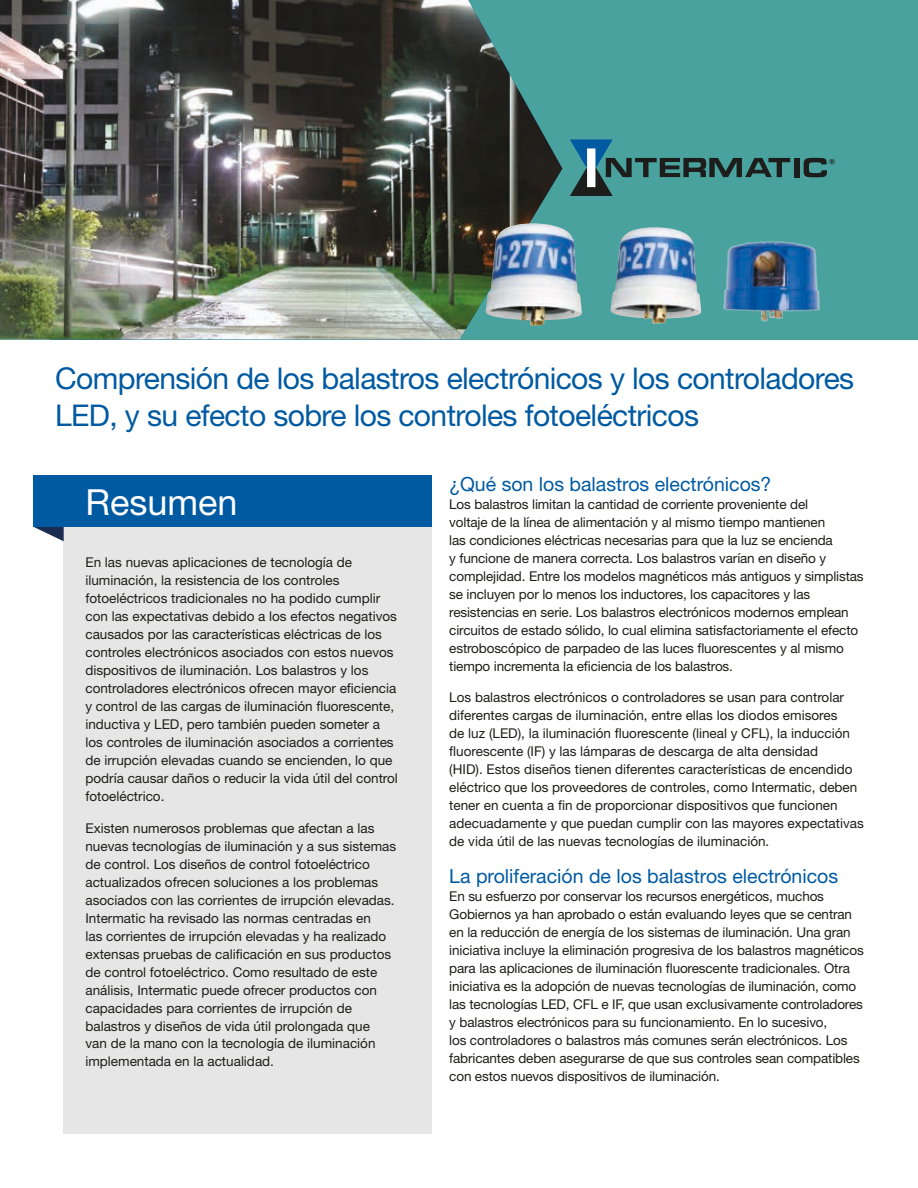
<style>
.page{position:relative;width:918px;height:1188px;background:#fff}
.page>*{position:absolute;margin:0;border:0;box-sizing:border-box;transform-origin:0 0}
.t1{font:36px "Helvetica Neue LT Std";color:#fff}
.t2{font:30px/37.5px "Helvetica Neue LT Std";letter-spacing:-.02em;color:#005aa1}
.t3{font:19.5px "Helvetica Neue LT Std";color:#005aa1}
.t4{font:13.5px/18px "Helvetica Neue LT Std";color:#1d1d1b}
</style>
<div class="page">
<div style="left:63px;top:475px;width:369px;height:659px;background:#e6e6e6"></div>
<div style="left:50px;top:0;width:868px;height:339px;background:#4aa29f"></div>
<img style="left:0;top:0;width:562px;height:339px">
<img style="left:485px;top:223px;width:97px;height:103px">
<img style="left:723px;top:241px;width:97px;height:81px">
<img style="left:610px;top:227px;width:92px;height:96px">
<div style="left:794px;top:158px;width:5px;height:19px;background:#1d1d1b"></div>
<svg style="left:804px;top:158px;width:31px;height:19px"></svg>
<svg style="left:570px;top:139px;width:220px;height:57px"></svg>
<svg style="left:34px;top:527px;width:30px;height:14px"></svg>
<div style="left:33px;top:475px;width:399px;height:52px;background:#005aa1"></div>
<h2 class="t2" style="left:55px;top:359px;width:801px">Comprensión de los balastros electrónicos y los controladores<br>LED, y su efecto sobre los controles fotoeléctricos</h2>
<h1 class="t1" style="left:85px;top:480px;width:154px">Resumen</h1>
<p class="t4" style="left:85px;top:553px;width:314px">En las nuevas aplicaciones de tecnología de iluminación, la resistencia de los controles fotoeléctricos tradicionales no ha podido cumplir con las expectativas debido a los efectos negativos causados por las características eléctricas de los controles electrónicos asociados con estos nuevos dispositivos de iluminación. Los balastros y los controladores electrónicos ofrecen mayor eficiencia y control de las cargas de iluminación fluorescente, inductiva y LED, pero también pueden someter a los controles de iluminación asociados a corrientes de irrupción elevadas cuando se encienden, lo que podría causar daños o reducir la vida útil del control fotoeléctrico.</p>
<p class="t4" style="left:85px;top:819px;width:312px">Existen numerosos problemas que afectan a las nuevas tecnologías de iluminación y a sus sistemas de control. Los diseños de control fotoeléctrico actualizados ofrecen soluciones a los problemas asociados con las corrientes de irrupción elevadas.<br>Intermatic ha revisado las normas centradas en<br>las corrientes de irrupción elevadas y ha realizado extensas pruebas de calificación en sus productos de control fotoeléctrico. Como resultado de este análisis, Intermatic puede ofrecer productos con capacidades para corrientes de irrupción de balastros y diseños de vida útil prolongada que<br>van de la mano con la tecnología de iluminación implementada en la actualidad.</p>
<h3 class="t3" style="left:449px;top:472px;width:324px">¿Qué son los balastros electrónicos?</h3>
<p class="t4" style="left:449px;top:495px;width:416px">Los balastros limitan la cantidad de corriente proveniente del<br>voltaje de la línea de alimentación y al mismo tiempo mantienen<br>las condiciones eléctricas necesarias para que la luz se encienda<br>y funcione de manera correcta. Los balastros varían en diseño y complejidad. Entre los modelos magnéticos más antiguos y simplistas se incluyen por lo menos los inductores, los capacitores y las resistencias en serie. Los balastros electrónicos modernos emplean circuitos de estado sólido, lo cual elimina satisfactoriamente el efecto estroboscópico de parpadeo de las luces fluorescentes y al mismo tiempo incrementa la eficiencia de los balastros.</p>
<p class="t4" style="left:449px;top:688px;width:416px">Los balastros electrónicos o controladores se usan para controlar diferentes cargas de iluminación, entre ellas los diodos emisores<br>de luz (LED), la iluminación fluorescente (lineal y CFL), la inducción fluorescente (IF) y las lámparas de descarga de alta densidad<br>(HID). Estos diseños tienen diferentes características de encendido eléctrico que los proveedores de controles, como Intermatic, deben tener en cuenta a fin de proporcionar dispositivos que funcionen adecuadamente y que puedan cumplir con las mayores expectativas de vida útil de las nuevas tecnologías de iluminación.</p>
<h3 class="t3" style="left:449px;top:864px;width:390px">La proliferación de los balastros electrónicos</h3>
<p class="t4" style="left:449px;top:887px;width:416px">En su esfuerzo por conservar los recursos energéticos, muchos Gobiernos ya han aprobado o están evaluando leyes que se centran en la reducción de energía de los sistemas de iluminación. Una gran iniciativa incluye la eliminación progresiva de los balastros magnéticos para las aplicaciones de iluminación fluorescente tradicionales. Otra iniciativa es la adopción de nuevas tecnologías de iluminación, como las tecnologías LED, CFL e IF, que usan exclusivamente controladores y balastros electrónicos para su funcionamiento. En lo sucesivo,<br>los controladores o balastros más comunes serán electrónicos. Los fabricantes deben asegurarse de que sus controles sean compatibles con estos nuevos dispositivos de iluminación.</p>
</div>
